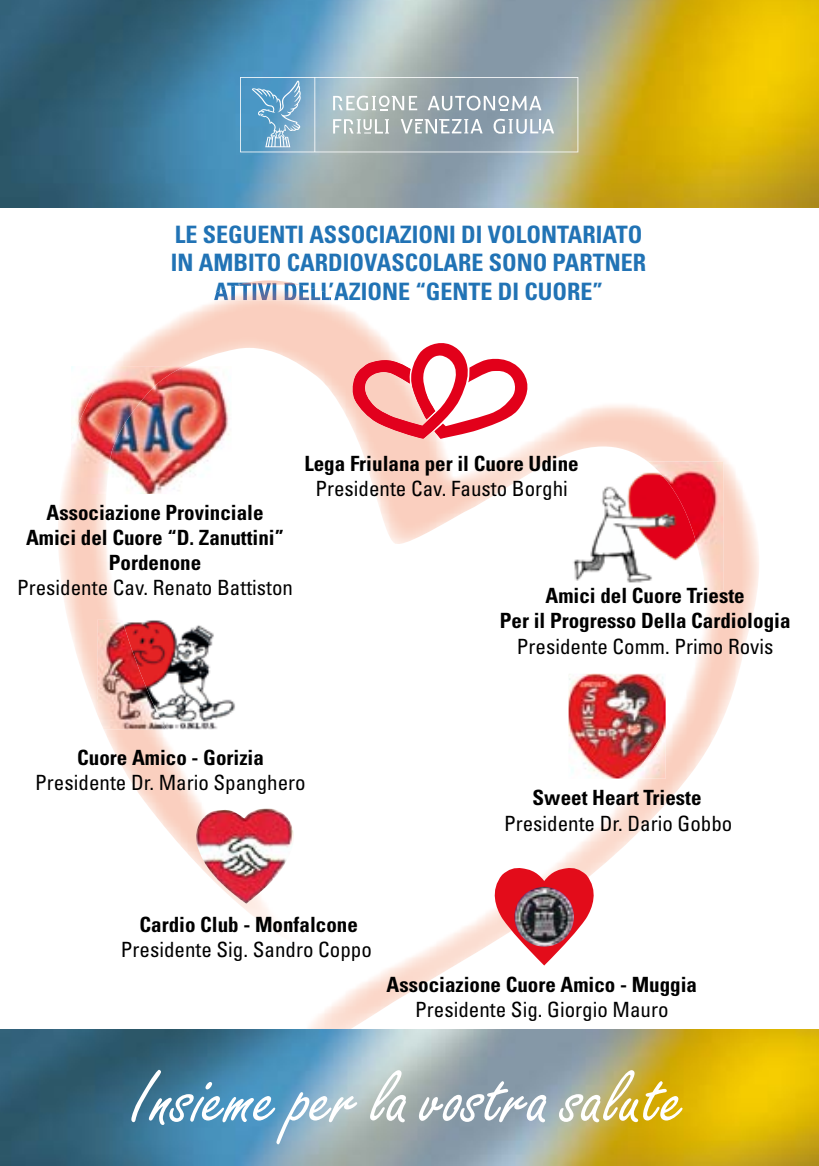
<style>
.page{position:relative;width:819px;height:1166px;background:#fff}
.page>*{position:absolute;margin:0;border:0;box-sizing:border-box;transform-origin:0 0}
.t1{font:77px "Freestyle Script Std";color:#fff}
.t2{font:700 condensed 23.97px/28.7px "Univers";color:#2173b5;text-align:center}
.t3{font:700 condensed 21px/25.2px "Univers LT Std";color:#000;text-align:center}
.t4{font:condensed 21px "Univers LT Std";color:#000}
</style>
<div class="page">
<img style="left:0;top:0;width:819px;height:208px">
<svg style="left:242px;top:280px;width:54px;height:4px"></svg>
<img style="left:114px;top:297px;width:645px;height:732px">
<img style="left:228px;top:284px;width:92px;height:16px">
<svg style="left:214px;top:289px;width:14px;height:11px"></svg>
<img style="left:331px;top:295px;width:14px;height:5px">
<svg style="left:322px;top:291px;width:9px;height:9px"></svg>
<svg style="left:352px;top:340px;width:179px;height:99px"></svg>
<img style="left:58px;top:443px;width:247px;height:503px">
<img style="left:647px;top:461px;width:76px;height:129px">
<img style="left:631px;top:729px;width:34px;height:50px">
<img style="left:97px;top:620px;width:68px;height:109px">
<img style="left:71px;top:366px;width:114px;height:128px">
<img style="left:0;top:1029px;width:819px;height:137px">
<svg style="left:240px;top:77px;width:338px;height:75px"></svg>
<svg style="left:489px;top:867px;width:110px;height:98px"></svg>
<img style="left:514px;top:887px;width:60px;height:59px;border-radius:30px">
<img style="left:192px;top:808px;width:103px;height:96px">
<p class="t2" style="left:171px;top:220px;width:476px">LE SEGUENTI ASSOCIAZIONI DI VOLONTARIATO<br>IN AMBITO CARDIOVASCOLARE SONO PARTNER<br>TTIVI DEL ’AZIONE “GENTE DI CUORE”</p>
<p class="t3" style="left:26px;top:500px;width:259px">Associazione Provinciale<br>Amici del Cuore “D. Zanuttini”<br>Pordenone</p>
<p class="t4" style="left:17px;top:575px;width:277px">Presidente Cav. Renato Battiston</p>
<p class="t3" style="left:304px;top:451px;width:276px">Lega Friulana per il Cuore Udine</p>
<p class="t4" style="left:315px;top:475px;width:254px">Presidente Cav. Fausto Borghi</p>
<p class="t3" style="left:500px;top:583px;width:292px">Amici del Cuore Trieste<br>Per il Progresso Della Cardiologia</p>
<p class="t4" style="left:517px;top:633px;width:258px">Presidente Comm. Primo Rovis</p>
<p class="t3" style="left:77px;top:745px;width:188px">Cuore Amico - Gorizia</p>
<p class="t4" style="left:35px;top:769px;width:272px">Presidente Dr. Mario Spanghero</p>
<p class="t3" style="left:532px;top:785px;width:170px">Sweet Heart Trieste</p>
<p class="t4" style="left:504px;top:810px;width:230px">Presidente Dr. Dario Gobbo</p>
<p class="t3" style="left:139px;top:911px;width:220px">Cardio Club - Monfalcone</p>
<p class="t4" style="left:121px;top:936px;width:252px">Presidente Sig. Sandro Coppo</p>
<p class="t3" style="left:386px;top:971px;width:312px">Associazione Cuore Amico - Muggia</p>
<p class="t4" style="left:415px;top:996px;width:255px">Presidente Sig. Giorgio Mauro</p>
<h1 class="t1" style="left:131px;top:1053px;width:552px">Insieme per la vostra salute</h1>
</div>
